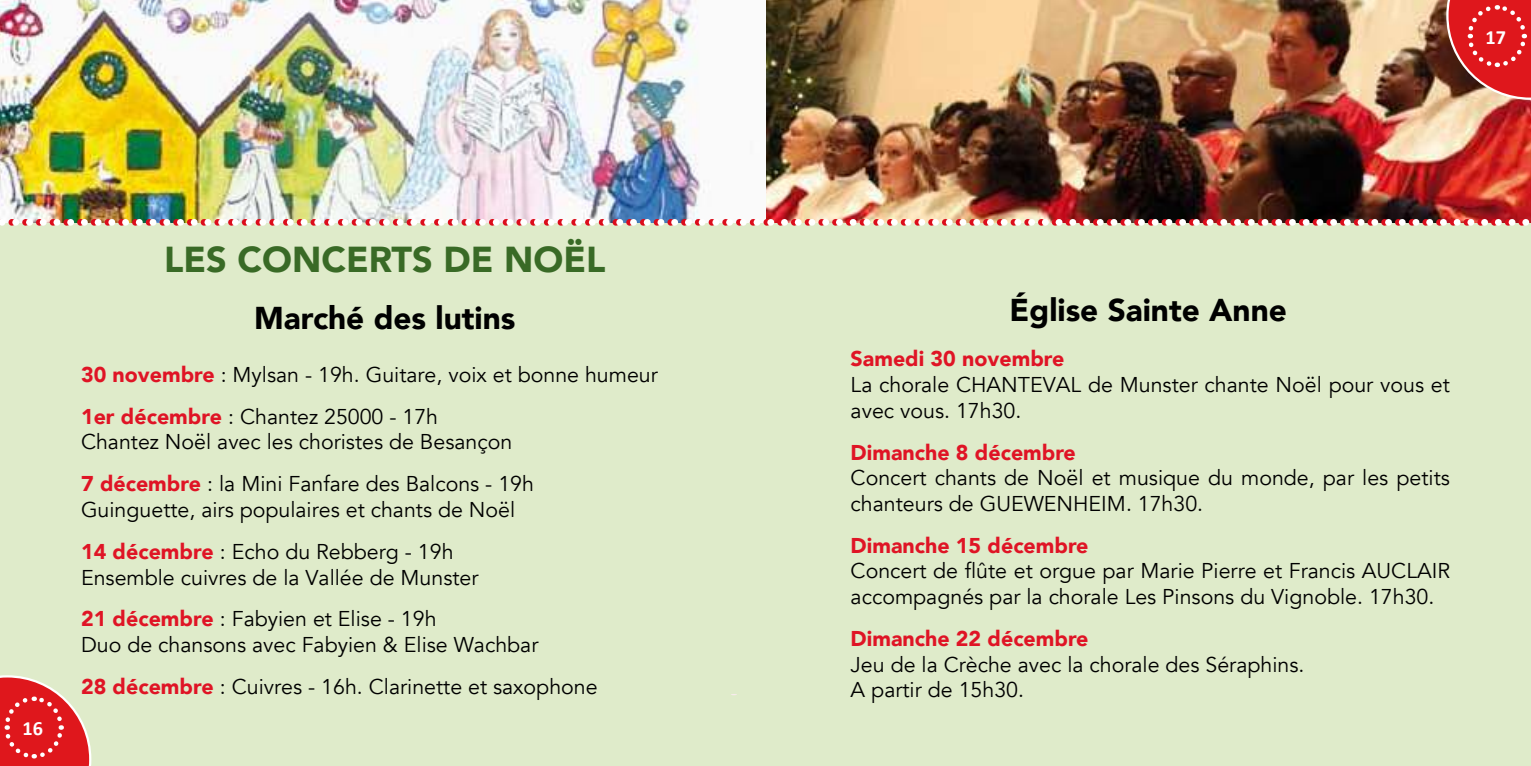
<style>
.page{position:relative;width:1531px;height:766px;background:#fff}
.page>*{position:absolute;margin:0;border:0;box-sizing:border-box;transform-origin:0 0}
.t1{font:900 36px "Avenir";color:#396a26}
.t2{font:900 31.5px "Avenir";color:#000}
.t3{font:21.38px/41.9px "Avenir";color:#000}
.t4{font:900 21.38px "Avenir";color:#df1425}
.t5{font:700 20.25px "Calibri";color:#fff}
.s1{font-weight:900;color:#df1425}
</style>
<div class="page">
<div style="left:0;top:0;width:1531px;height:765px;background:#dfebca"></div>
<img style="left:0;top:0;width:1531px;height:219px">
<svg style="left:1446px;top:0;width:85px;height:100px;background:#cf3434"></svg>
<svg style="left:0;top:675px;width:91px;height:90px"></svg>
<img style="left:0;top:219px;width:1531px;height:7px">
<p class="t5" style="left:23px;top:714px;width:21px">16</p>
<h1 class="t1" style="left:164px;top:228px;width:443px">LES CONCERTS DE NOËL</h1>
<h2 class="t2" style="left:254px;top:291px;width:263px">Marché des lutins</h2>
<p class="t3" style="left:81px;top:354px;width:578px"><span class="s1">30 novembre</span> : Mylsan - 19h. Guitare, voix et bonne humeur<br><span class="s1">1er décembre</span> : Chantez 25000 - 17h</p>
<p class="t3" style="left:81px;top:421px;width:454px">Chantez Noël avec les choristes de Besançon<br><span class="s1">7 décembre</span> : la Mini Fanfare des Balcons - 19h</p>
<p class="t3" style="left:81px;top:489px;width:436px">Guinguette, airs populaires et chants de Noël<br><span class="s1">14 décembre</span> : Echo du Rebberg - 19h</p>
<p class="t3" style="left:81px;top:556px;width:399px">Ensemble cuivres de la Vallée de Munster<br><span class="s1">21 décembre</span> : Fabyien et Elise - 19h</p>
<p class="t3" style="left:81px;top:624px;width:518px">Duo de chansons avec Fabyien &amp; Elise Wachbar<br><span class="s1">28 décembre</span> : Cuivres - 16h. Clarinette et saxophone</p>
<p class="t5" style="left:1485px;top:23px;width:20px">17</p>
<h2 class="t2" style="left:1009px;top:283px;width:279px">Église Sainte Anne</h2>
<p class="t4" style="left:850px;top:340px;width:215px">Samedi 30 novembre</p>
<p class="t3" style="left:850px;top:372px;width:601px;line-height:25.7px">La chorale CHANTEVAL de Munster chante Noël pour vous et avec vous. 17h30.</p>
<p class="t4" style="left:850px;top:433px;width:227px">Dimanche 8 décembre</p>
<p class="t3" style="left:850px;top:465px;width:601px;line-height:25.7px">Concert chants de Noël et musique du monde, par les petits chanteurs de GUEWENHEIM. 17h30.</p>
<p class="t4" style="left:850px;top:527px;width:239px">Dimanche 15 décembre</p>
<p class="t3" style="left:850px;top:558px;width:601px;line-height:25.7px">Concert de flûte et orgue par Marie Pierre et Francis AUCLAIR accompagnés par la chorale Les Pinsons du Vignoble. 17h30.</p>
<p class="t4" style="left:850px;top:620px;width:239px">Dimanche 22 décembre</p>
<p class="t3" style="left:850px;top:651px;width:455px;line-height:25.7px">Jeu de la Crèche avec la chorale des Séraphins.<br>A partir de 15h30.</p>
</div>
